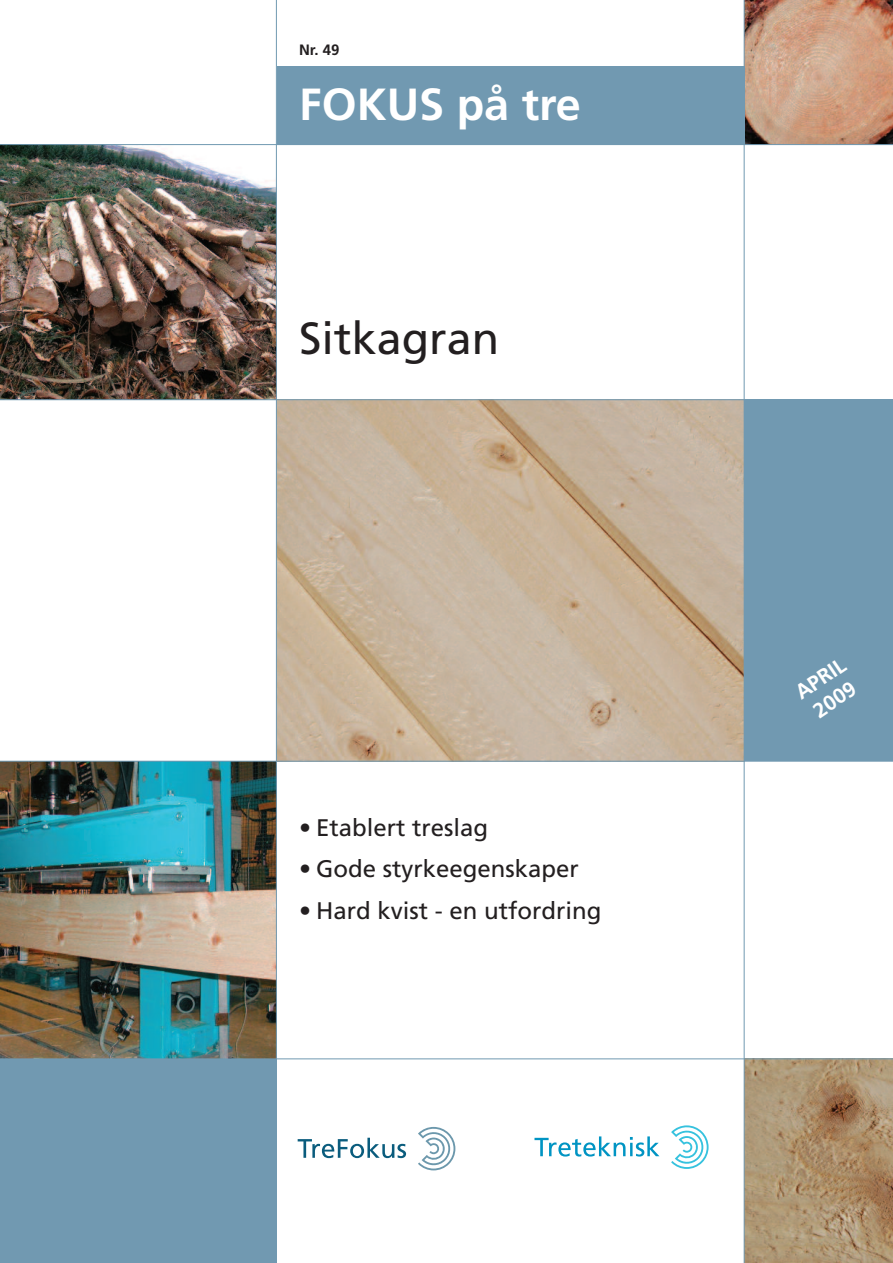
<style>
.page{position:relative;width:893px;height:1263px;background:#fff}
.page>*{position:absolute;margin:0;border:0;box-sizing:border-box;transform-origin:0 0}
.t1{font:700 45px "Frutiger";color:#fff}
.t2{font:45px "Frutiger";color:#231f20}
.t3{font:24px "Frutiger";color:#231f20}
.t4{font:700 21px/25.2px "Frutiger";color:#fff}
.t5{font:700 15px "Frutiger";color:#231f20}
</style>
<div class="page">
<img style="left:745px;top:0;width:148px;height:144px">
<img style="left:0;top:145px;width:276px;height:254px">
<img style="left:0;top:762px;width:276px;height:296px">
<div style="left:0;top:1059px;width:276px;height:204px;background:#7199b1"></div>
<img style="left:277px;top:400px;width:467px;height:361px">
<div style="left:744px;top:400px;width:149px;height:361px;background:#7199b1"></div>
<img style="left:745px;top:1059px;width:148px;height:204px">
<hr style="left:0;top:144px;width:893px;height:1px;background:#7199b1">
<hr style="left:0;top:399px;width:893px;height:1px;background:#7199b1">
<hr style="left:0;top:1058px;width:893px;height:1px;background:#7199b1">
<svg style="left:418px;top:1127px;width:37px;height:43px"></svg>
<svg style="left:298px;top:1138px;width:108px;height:20px"></svg>
<svg style="left:534px;top:1136px;width:125px;height:20px"></svg>
<svg style="left:671px;top:1125px;width:38px;height:44px"></svg>
<div style="left:277px;top:66px;width:468px;height:79px;background:#7199b1"></div>
<hr style="left:276px;top:0;width:1px;height:1263px;background:#7199b1">
<hr style="left:744px;top:0;width:1px;height:1263px;background:#7199b1">
<hr style="left:0;top:761px;width:893px;height:1px;background:#7199b1">
<p class="t5" style="left:299px;top:44px;width:42px">Nr. 49</p>
<h1 class="t1" style="left:299px;top:87px;width:283px">FOKUS på tre</h1>
<h1 class="t2" style="left:299px;top:320px;width:202px">Sitkagran</h1>
<p class="t3" style="left:299px;top:818px;width:191px">• Etablert treslag</p>
<p class="t3" style="left:299px;top:859px;width:281px">• Gode styrkeegenskaper</p>
<p class="t3" style="left:299px;top:901px;width:304px">• Hard kvist - en utfordring</p>
<p class="t4" style="left:791px;top:685px;width:57px;rotate:-34deg">APRIL<br>2009</p>
</div>
